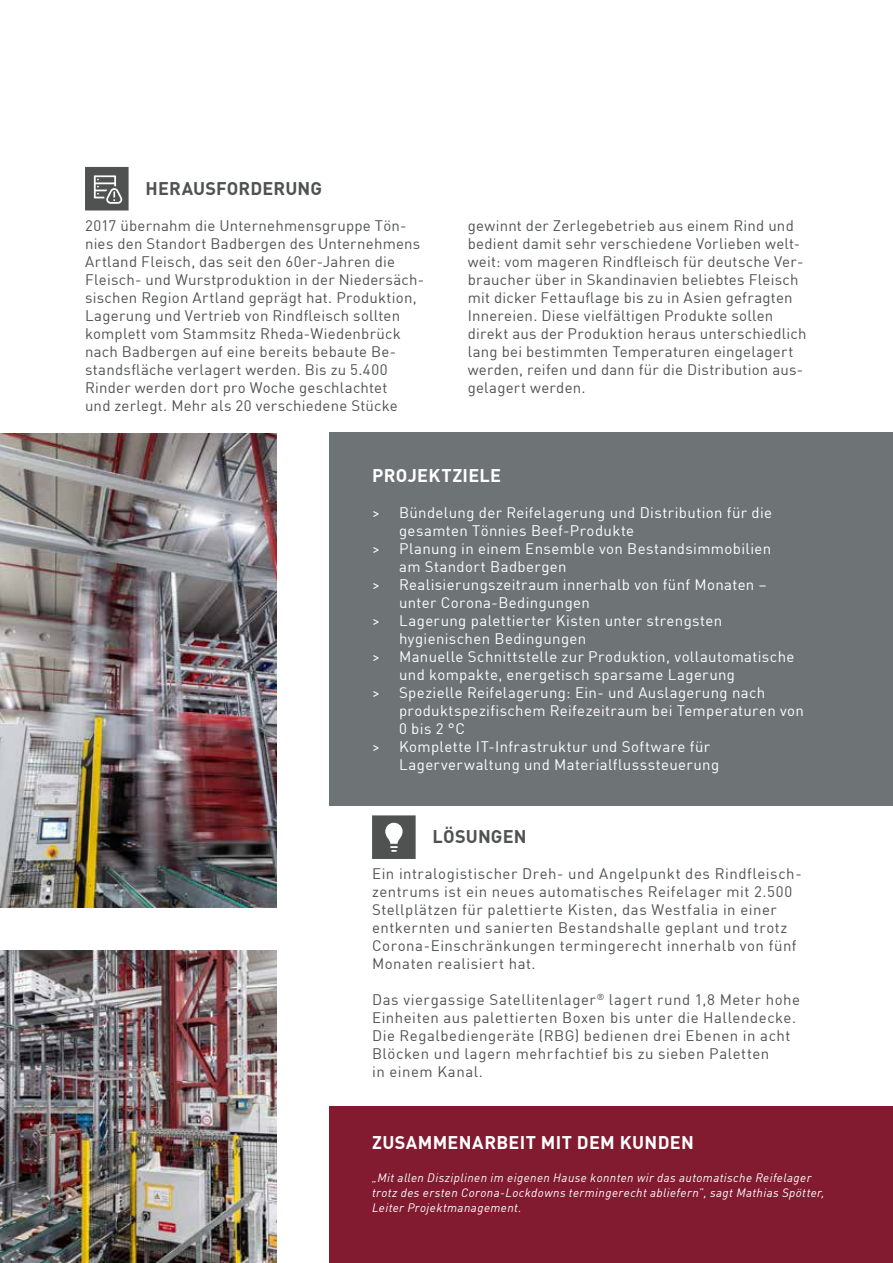
<style>
.page{position:relative;width:893px;height:1263px;background:#fff}
.page>*{position:absolute;margin:0;border:0;box-sizing:border-box;transform-origin:0 0}
.t1{font:700 18px "DIN Offc Pro";letter-spacing:.02em;color:#fff}
.t2{font:700 18px "DIN Offc Pro";letter-spacing:.01em;color:#505251}
.t3{font:15px/18px "DIN Offc Pro";letter-spacing:.025em;color:#505251}
.t4{font:15px "DIN Offc Pro";letter-spacing:.025em;color:#fff}
.t5{font:italic 12px/15px "DIN Offc Pro";letter-spacing:.035em;color:#fff}
</style>
<div class="page">
<div style="left:330px;top:432px;width:563px;height:373px;background:#6e7375"></div>
<div style="left:330px;top:1107px;width:563px;height:156px;background:#821a30"></div>
<img style="left:0;top:434px;width:276px;height:474px">
<img style="left:0;top:950px;width:276px;height:313px">
<svg style="left:85px;top:167px;width:44px;height:43px;background:#696b6a"></svg>
<svg style="left:372px;top:815px;width:44px;height:44px;background:#6e6f6f"></svg>
<p class="t2" style="left:146px;top:174px;width:178px">HERAUSFORDERUNG</p>
<p class="t3" style="left:85px;top:215px;width:341px">2017 übernahm die Unternehmensgruppe Tön&shy;nies den Standort Badbergen des Unternehmens Artland Fleisch, das seit den 60er-Jahren die Fleisch- und Wurstproduktion in der Niedersäch&shy;sischen Region Artland geprägt hat. Produktion, Lagerung und Vertrieb von Rindfleisch sollten komplett vom Stammsitz Rheda-Wiedenbrück nach Badbergen auf eine bereits bebaute Be&shy;standsfläche verlagert werden. Bis zu 5.400<br>Rinder werden dort pro Woche geschlachtet<br>und zerlegt. Mehr als 20 verschiedene Stücke</p>
<p class="t3" style="left:468px;top:215px;width:340px">gewinnt der Zerlegebetrieb aus einem Rind und bedient damit sehr verschiedene Vorlieben welt&shy;weit: vom mageren Rindfleisch für deutsche Ver&shy;braucher über in Skandinavien beliebtes Fleisch mit dicker Fettauflage bis zu in Asien gefragten Innereien. Diese vielfältigen Produkte sollen direkt aus der Produktion heraus unterschiedlich lang bei bestimmten Temperaturen eingelagert werden, reifen und dann für die Distribution aus&shy;gelagert werden.</p>
<p class="t1" style="left:372px;top:460px;width:131px">PROJEKTZIELE</p>
<p class="t4" style="left:372px;top:500px;width:402px">&gt; Bündelung der Reifelagerung und Distribution für die</p>
<p class="t4" style="left:399px;top:518px;width:237px">gesamten Tönnies Beef-Produkte</p>
<p class="t4" style="left:372px;top:536px;width:401px">&gt; Planung in einem Ensemble von Bestandsimmobilien</p>
<p class="t4" style="left:399px;top:554px;width:169px">am Standort Badbergen</p>
<p class="t4" style="left:372px;top:572px;width:396px">&gt; Realisierungszeitraum innerhalb von fünf Monaten –</p>
<p class="t4" style="left:399px;top:590px;width:192px">unter Corona-Bedingungen</p>
<p class="t4" style="left:372px;top:608px;width:352px">&gt; Lagerung palettierter Kisten unter strengsten</p>
<p class="t4" style="left:399px;top:626px;width:189px">hygienischen Bedingungen</p>
<p class="t4" style="left:372px;top:644px;width:424px">&gt; Manuelle Schnittstelle zur Produktion, vollautomatische</p>
<p class="t4" style="left:399px;top:662px;width:337px">und kompakte, energetisch sparsame Lagerung</p>
<p class="t4" style="left:372px;top:680px;width:395px">&gt; Spezielle Reifelagerung: Ein- und Auslagerung nach</p>
<p class="t4" style="left:399px;top:698px;width:406px">produktspezifischem Reifezeitraum bei Temperaturen von</p>
<p class="t4" style="left:399px;top:716px;width:67px">0 bis 2 °C</p>
<p class="t4" style="left:372px;top:734px;width:340px">&gt; Komplette IT-Infrastruktur und Software für</p>
<p class="t4" style="left:399px;top:752px;width:322px">Lagerverwaltung und Materialflusssteuerung</p>
<p class="t2" style="left:433px;top:821px;width:95px">LÖSUNGEN</p>
<p class="t3" style="left:372px;top:863px;width:431px">Ein intralogistischer Dreh- und Angelpunkt des Rindfleisch&shy;zentrums ist ein neues automatisches Reifelager mit 2.500<br>Stellplätzen für palettierte Kisten, das Westfalia in einer entkernten und sanierten Bestandshalle geplant und trotz Corona-Einschränkungen termingerecht innerhalb von fünf Monaten realisiert hat.</p>
<p class="t3" style="left:372px;top:989px;width:430px">Das viergassige Satellitenlager<sup>®</sup> lagert rund 1,8 Meter hohe Einheiten aus palettierten Boxen bis unter die Hallendecke.<br>Die Regalbediengeräte (RBG) bedienen drei Ebenen in acht Blöcken und lagern mehrfachtief bis zu sieben Paletten<br>in einem Kanal.</p>
<p class="t1" style="left:372px;top:1127px;width:323px">ZUSAMMENARBEIT MIT DEM KUNDEN</p>
<p class="t5" style="left:372px;top:1169px;width:454px">„Mit allen Disziplinen im eigenen Hause konnten wir das automatische Reifelager trotz des ersten Corona-Lockdowns termingerecht abliefern”, sagt Mathias Spötter,<br>Leiter Projektmanagement.</p>
</div>
